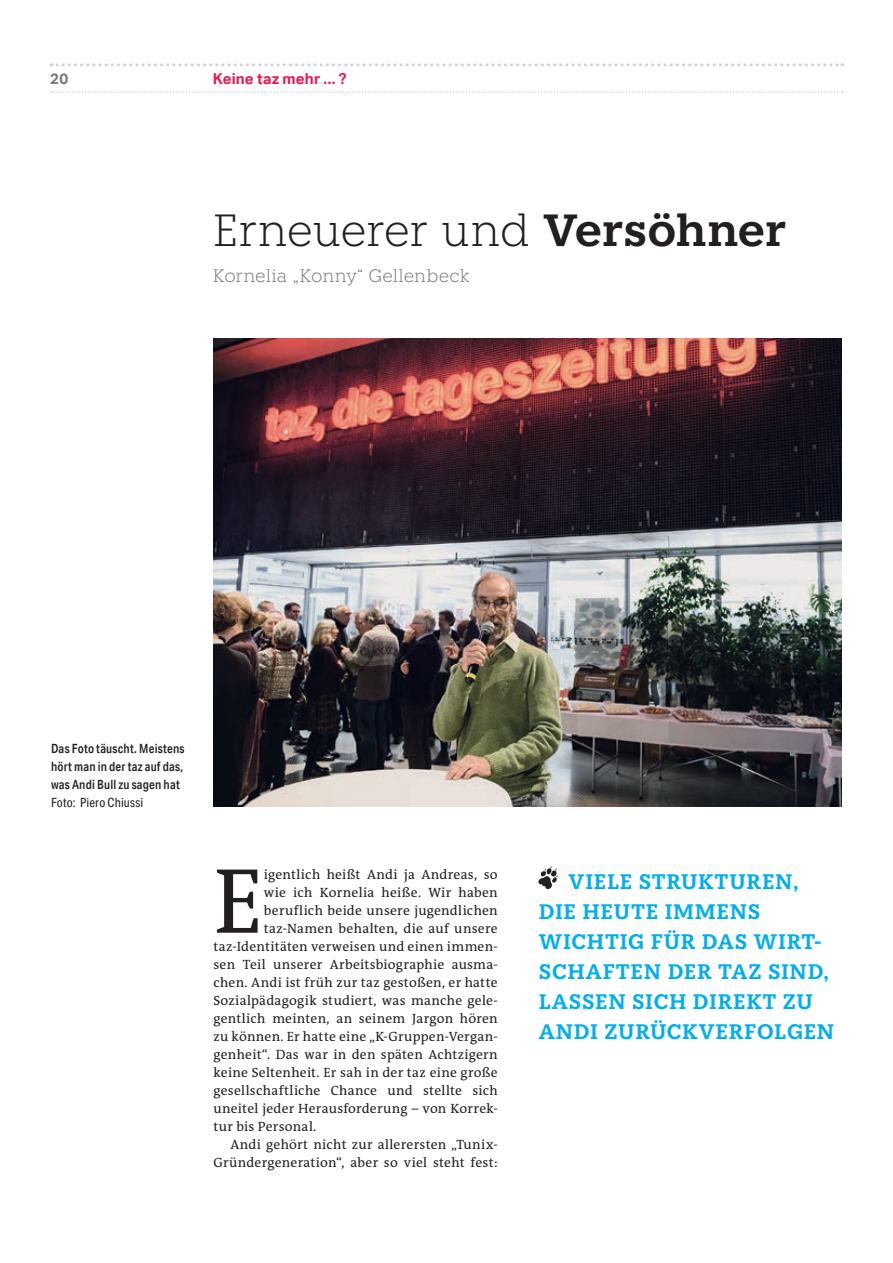
<style>
.page{position:relative;width:893px;height:1263px;background:#fff}
.page>*{position:absolute;margin:0;border:0;box-sizing:border-box;transform-origin:0 0}
.t1{font:93.45px "The Antiqua B W5 Plain";color:#231f20}
.t2{font:300 45px "Knile";letter-spacing:-.015em;color:#231f20}
.t3{font:600 21px/30px "Knile";letter-spacing:.03em;color:#00aeef}
.t4{font:300 18px "Knile";color:#76787b}
.t5{font:700 15px "Aktiv Grotesk Trial";letter-spacing:.01em;color:#ed1450}
.t6{font:700 15px "Aktiv Grotesk Trial";color:#76787b}
.t7{font:13.5px "The Antiqua B W5 Plain";letter-spacing:.02em;color:#231f20}
.t8{font:500 12.75px/18px "Aktiv Grotesk Cd Trial";letter-spacing:.015em;color:#231f20;text-align:justify}
.t9{font:12.75px "Aktiv Grotesk Cd Trial";letter-spacing:.015em;color:#231f20}
.s1{font-weight:600}
</style>
<div class="page">
<svg style="left:51px;top:63px;width:792px;height:3px"></svg>
<svg style="left:51px;top:91px;width:792px;height:2px"></svg>
<img style="left:213px;top:339px;width:629px;height:468px">
<svg style="left:538px;top:866px;width:20px;height:23px"></svg>
<p class="t6" style="left:50px;top:70px;width:19px">20</p>
<p class="t5" style="left:213px;top:70px;width:135px">Keine taz mehr ... ?</p>
<h2 class="t2" style="left:213px;top:204px;width:575px">Erneuerer und <span class="s1">Versöhner</span></h2>
<h3 class="t4" style="left:213px;top:265px;width:258px">Kornelia „Konny“ Gellenbeck</h3>
<p class="t8" style="left:51px;top:739px;width:135px">Das Foto täuscht. Meistens hört man in der taz auf das, was Andi Bull zu sagen hat</p>
<p class="t9" style="left:51px;top:795px;width:94px">Foto: Piero Chiussi</p>
<h1 class="t1" style="left:213px;top:841px;width:52px">E</h1>
<p class="t7" style="left:264px;top:865px;width:235px">igentlich heißt Andi ja Andreas, so</p>
<p class="t7" style="left:264px;top:883px;width:235px">wie ich Kornelia heiße. Wir haben</p>
<p class="t7" style="left:264px;top:901px;width:235px">beruflich beide unsere jugendlichen</p>
<p class="t7" style="left:264px;top:919px;width:235px">taz-Namen behalten, die auf unsere</p>
<p class="t7" style="left:213px;top:937px;width:286px">taz-Identitäten verweisen und einen immen-</p>
<p class="t7" style="left:213px;top:955px;width:286px">sen Teil unserer Arbeitsbiographie ausma-</p>
<p class="t7" style="left:213px;top:973px;width:286px">chen. Andi ist früh zur taz gestoßen, er hatte</p>
<p class="t7" style="left:213px;top:991px;width:286px">Sozialpädagogik studiert, was manche gele-</p>
<p class="t7" style="left:213px;top:1009px;width:286px">gentlich meinten, an seinem Jargon hören</p>
<p class="t7" style="left:213px;top:1027px;width:286px">zu können. Er hatte eine „K-Gruppen-Vergan-</p>
<p class="t7" style="left:213px;top:1045px;width:286px">genheit“. Das war in den späten Achtzigern</p>
<p class="t7" style="left:213px;top:1063px;width:286px">keine Seltenheit. Er sah in der taz eine große</p>
<p class="t7" style="left:213px;top:1081px;width:286px">gesellschaftliche Chance und stellte sich</p>
<p class="t7" style="left:213px;top:1099px;width:286px">uneitel jeder Herausforderung – von Korrek-</p>
<p class="t7" style="left:213px;top:1117px;width:104px">tur bis Personal.</p>
<p class="t7" style="left:230px;top:1135px;width:269px">Andi gehört nicht zur allerersten „Tunix-</p>
<p class="t7" style="left:213px;top:1153px;width:286px">Gründergeneration“, aber so viel steht fest:</p>
<h3 class="t3" style="left:539px;top:866px;width:297px;text-indent:30px">VIELE STRUKTUREN,<br>DIE HEUTE IMMENS<br>WICHTIG FÜR DAS WIRT-<br>SCHAFTEN DER TAZ SIND,<br>LASSEN SICH DIREKT ZU<br>ANDI ZURÜCKVERFOLGEN</h3>
</div>
